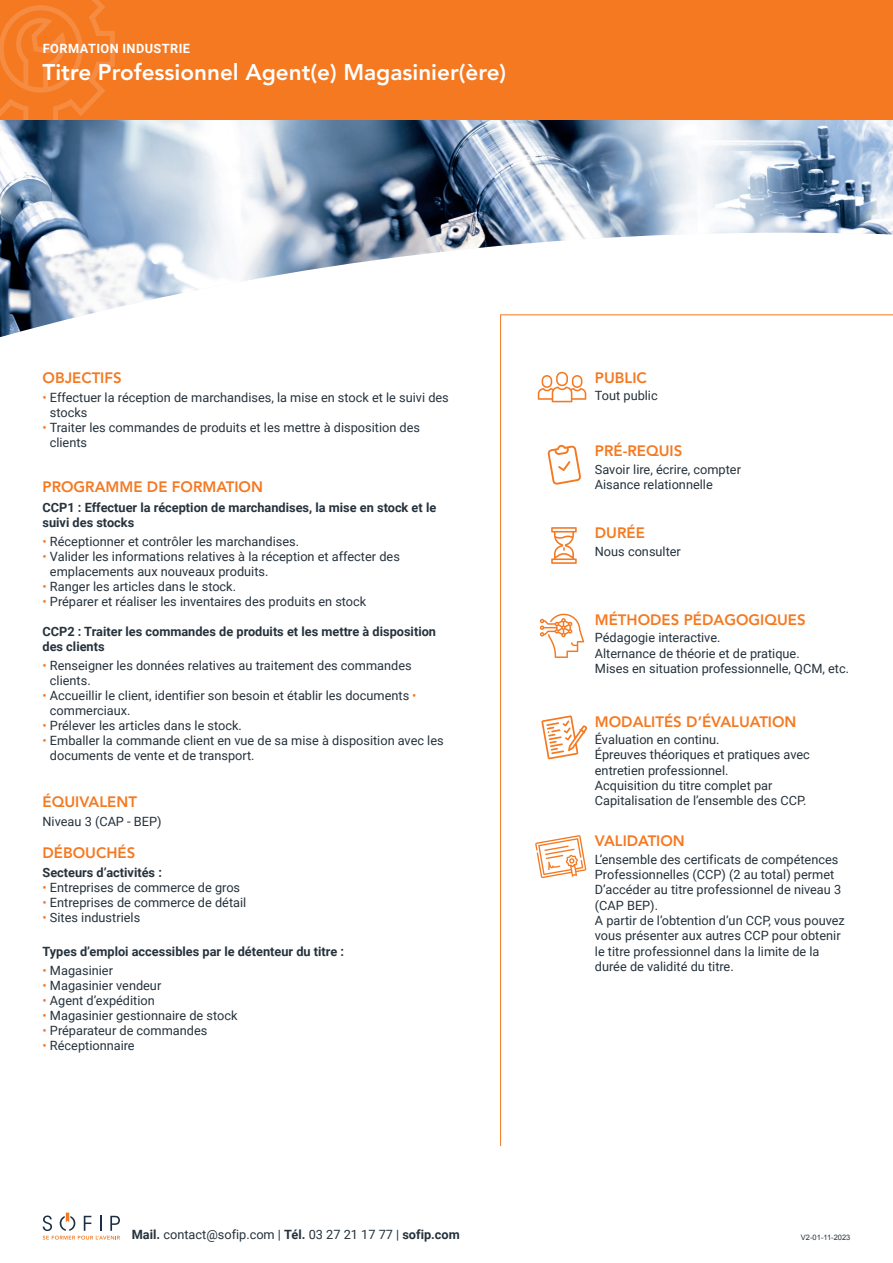
<style>
.page{position:relative;width:893px;height:1263px;background:#fff}
.page>*{position:absolute;margin:0;border:0;box-sizing:border-box;transform-origin:0 0}
.t1{font:800 22.5px "Avenir";color:#fff}
.t2{font:800 15px "Avenir";color:#f47921}
.t3{font:12.75px/15.3px "Roboto";color:#26323c}
.t4{font:700 12.75px/15px "Roboto";color:#26323c}
.t5{font:700 12.75px "Roboto";letter-spacing:.035em;color:#fff}
.t6{font:7.5px "Arial";color:#26323c}
.s1{color:#f47921}
.s2{font-weight:700}
</style>
<div class="page">
<img style="left:0;top:119px;width:893px;height:218px">
<div style="left:0;top:0;width:893px;height:119px;background:#f47921"></div>
<svg style="left:0;top:0;width:115px;height:119px"></svg>
<svg style="left:500px;top:314px;width:393px;height:833px"></svg>
<svg style="left:538px;top:372px;width:48px;height:30px"></svg>
<svg style="left:547px;top:445px;width:34px;height:40px"></svg>
<svg style="left:540px;top:613px;width:44px;height:45px"></svg>
<svg style="left:541px;top:715px;width:46px;height:44px"></svg>
<svg style="left:535px;top:835px;width:51px;height:43px"></svg>
<svg style="left:43px;top:1212px;width:77px;height:27px"></svg>
<p class="t5" style="left:43px;top:40px;width:149px">FORMATION INDUSTRIE</p>
<h1 class="t1" style="left:43px;top:59px;width:465px">Titre Professionnel Agent(e) Magasinier(ère)</h1>
<p class="t2" style="left:43px;top:369px;width:81px">OBJECTIFS</p>
<p class="t3" style="left:50px;top:390px;width:400px;text-indent:-7px"><span class="s1">•</span> Effectuer la réception de marchandises, la mise en stock et le suivi des stocks</p>
<p class="t3" style="left:50px;top:420px;width:372px;text-indent:-7px"><span class="s1">•</span> Traiter les commandes de produits et les mettre à disposition des clients</p>
<p class="t2" style="left:43px;top:478px;width:222px">PROGRAMME DE FORMATION</p>
<p class="t4" style="left:43px;top:499px;width:395px">CCP1 : Effectuer la réception de marchandises, la mise en stock et le suivi des stocks</p>
<p class="t3" style="left:43px;top:533px;width:258px"><span class="s1">•</span> Réceptionner et contrôler les marchandises.</p>
<p class="t3" style="left:50px;top:548px;width:351px;text-indent:-7px"><span class="s1">•</span> Valider les informations relatives à la réception et affecter des emplacements aux nouveaux produits.</p>
<p class="t3" style="left:43px;top:578px;width:195px"><span class="s1">•</span> Ranger les articles dans le stock.</p>
<p class="t3" style="left:43px;top:593px;width:325px"><span class="s1">•</span> Préparer et réaliser les inventaires des produits en stock</p>
<p class="t4" style="left:43px;top:623px;width:395px">CCP2 : Traiter les commandes de produits et les mettre à disposition des clients</p>
<p class="t3" style="left:50px;top:657px;width:363px;text-indent:-7px"><span class="s1">•</span> Renseigner les données relatives au traitement des commandes clients.</p>
<p class="t3" style="left:50px;top:687px;width:368px;text-indent:-7px"><span class="s1">•</span> Accueillir le client, identifier son besoin et établir les documents <span class="s1">• </span>commerciaux.</p>
<p class="t3" style="left:43px;top:717px;width:201px"><span class="s1">•</span> Prélever les articles dans le stock.</p>
<p class="t3" style="left:50px;top:732px;width:395px;text-indent:-7px"><span class="s1">•</span> Emballer la commande client en vue de sa mise à disposition avec les documents de vente et de transport.</p>
<p class="t2" style="left:43px;top:792px;width:96px">ÉQUIVALENT</p>
<p class="t3" style="left:43px;top:813px;width:121px">Niveau 3 (CAP - BEP)</p>
<p class="t2" style="left:43px;top:843px;width:94px">DÉBOUCHÉS</p>
<p class="t4" style="left:43px;top:864px;width:121px">Secteurs d’activités :</p>
<p class="t3" style="left:43px;top:879px;width:199px"><span class="s1">•</span> Entreprises de commerce de gros</p>
<p class="t3" style="left:43px;top:894px;width:205px"><span class="s1">•</span> Entreprises de commerce de détail</p>
<p class="t3" style="left:43px;top:909px;width:99px"><span class="s1">•</span> Sites industriels</p>
<p class="t4" style="left:43px;top:944px;width:303px">Types d’emploi accessibles par le détenteur du titre :</p>
<p class="t3" style="left:43px;top:963px;width:72px"><span class="s1">•</span> Magasinier</p>
<p class="t3" style="left:43px;top:978px;width:120px"><span class="s1">•</span> Magasinier vendeur</p>
<p class="t3" style="left:43px;top:993px;width:114px"><span class="s1">•</span> Agent d’expédition</p>
<p class="t3" style="left:43px;top:1008px;width:196px"><span class="s1">•</span> Magasinier gestionnaire de stock</p>
<p class="t3" style="left:43px;top:1023px;width:166px"><span class="s1">•</span> Préparateur de commandes</p>
<p class="t3" style="left:43px;top:1038px;width:94px"><span class="s1">•</span> Réceptionnaire</p>
<p class="t3" style="left:132px;top:1227px;width:329px"><span class="s2">Mail.</span> contact@sofip.com | <span class="s2">Tél.</span> 03 27 21 17 77 | <span class="s2">sofip.com</span></p>
<p class="t2" style="left:595px;top:369px;width:53px">PUBLIC</p>
<p class="t3" style="left:595px;top:388px;width:64px">Tout public</p>
<p class="t2" style="left:595px;top:442px;width:89px">PRÉ-REQUIS</p>
<p class="t3" style="left:595px;top:461px;width:148px">Savoir lire, écrire, compter<br>Aisance relationnelle</p>
<p class="t2" style="left:595px;top:524px;width:51px">DURÉE</p>
<p class="t3" style="left:595px;top:543px;width:88px">Nous consulter</p>
<p class="t2" style="left:595px;top:611px;width:212px">MÉTHODES PÉDAGOGIQUES</p>
<p class="t3" style="left:595px;top:630px;width:256px">Pédagogie interactive.<br>Alternance de théorie et de pratique.<br>Mises en situation professionnelle, QCM, etc.</p>
<p class="t2" style="left:595px;top:713px;width:203px">MODALITÉS D’ÉVALUATION</p>
<p class="t3" style="left:595px;top:731px;width:216px">Évaluation en continu.<br>Épreuves théoriques et pratiques avec entretien professionnel.<br>Acquisition du titre complet par<br>Capitalisation de l’ensemble des CCP.</p>
<p class="t2" style="left:595px;top:832px;width:92px">VALIDATION</p>
<p class="t3" style="left:595px;top:851px;width:251px">L’ensemble des certificats de compétences Professionnelles (CCP) (2 au total) permet D’accéder au titre professionnel de niveau 3 (CAP BEP).<br>A partir de l’obtention d’un CCP, vous pouvez vous présenter aux autres CCP pour obtenir le titre professionnel dans la limite de la durée de validité du titre.</p>
<p class="t6" style="left:801px;top:1232px;width:51px">V2-01-11-2023</p>
</div>
